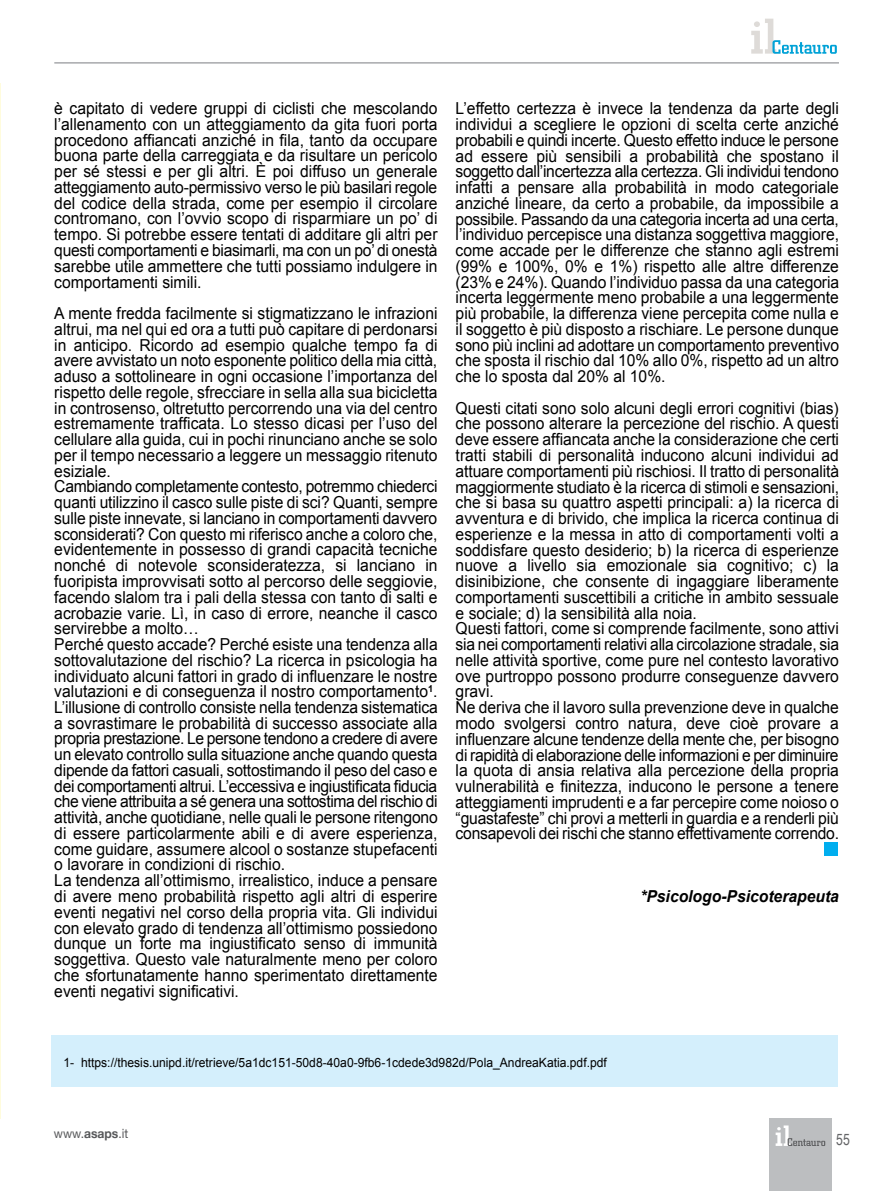
<style>
.page{position:relative;width:893px;height:1191px;background:#fff}
.page>*{position:absolute;margin:0;border:0;box-sizing:border-box;transform-origin:0 0}
.t1{font:16.5px/15.8px "Arial";color:#000;text-align:justify;scale:.95 1}
.t2{font:italic 700 16.5px "Arial";color:#000;scale:.95 1}
.t3{font:15.75px "Arial Narrow";color:#636466;scale:.95 1}
.t4{font:12.75px "Arial";color:#000;scale:.95 1}
.t5{font:12.75px "Helvetica Neue";color:#58595b;scale:.95 1}
.s1{font-weight:700}
</style>
<div class="page">
<hr style="left:54px;top:62px;width:785px;height:2px;background:#a7a9ac">
<div style="left:51px;top:1035px;width:787px;height:51px;background:#d4effc"></div>
<div style="left:770px;top:1118px;width:62px;height:73px;background:#bcbec0"></div>
<svg style="left:776px;top:1125px;width:49px;height:21px"></svg>
<hr style="left:0;top:83px;width:1px;height:1035px;background:#fffcdd">
<svg style="left:751px;top:19px;width:86px;height:35px"></svg>
<div style="left:825px;top:842px;width:13px;height:14px;background:#00aeef"></div>
<p class="t1" style="left:54px;top:101px;width:405px">è capitato di vedere gruppi di ciclisti che mescolando l’allenamento con un atteggiamento da gita fuori porta procedono affiancati anziché in fila, tanto da occupare buona parte della carreggiata e da risultare un pericolo per sé stessi e per gli altri. È poi diffuso un generale atteggiamento auto-permissivo verso le più basilari regole del codice della strada, come per esempio il circolare contromano, con l’ovvio scopo di risparmiare un po’ di tempo. Si potrebbe essere tentati di additare gli altri per questi comportamenti e biasimarli, ma con un po’ di onestà sarebbe utile ammettere che tutti possiamo indulgere in comportamenti simili.</p>
<p class="t1" style="left:54px;top:305px;width:405px;text-align:left">A mente fredda facilmente si stigmatizzano le infrazioni altrui, ma nel qui ed ora a tutti può capitare di perdonarsi in anticipo. Ricordo ad esempio qualche tempo fa di avere avvistato un noto esponente politico della mia città, aduso a sottolineare in ogni occasione l’importanza del rispetto delle regole, sfrecciare in sella alla sua bicicletta in controsenso, oltretutto percorrendo una via del centro estremamente trafficata. Lo stesso dicasi per l’uso del cellulare alla guida, cui in pochi rinunciano anche se solo per il tempo necessario a leggere un messaggio ritenuto esiziale.<br>Cambiando completamente contesto, potremmo chiederci quanti utilizzino il casco sulle piste di sci? Quanti, sempre sulle piste innevate, si lanciano in comportamenti davvero sconsiderati? Con questo mi riferisco anche a coloro che, evidentemente in possesso di grandi capacità tecniche nonché di notevole sconsideratezza, si lanciano in fuoripista improvvisati sotto al percorso delle seggiovie, facendo slalom tra i pali della stessa con tanto di salti e acrobazie varie. Lì, in caso di errore, neanche il casco servirebbe a molto…<br>Perché questo accade? Perché esiste una tendenza alla sottovalutazione del rischio? La ricerca in psicologia ha individuato alcuni fattori in grado di influenzare le nostre valutazioni e di conseguenza il nostro comportamento<sup>1</sup>.<br>L’illusione di controllo consiste nella tendenza sistematica a sovrastimare le probabilità di successo associate alla propria prestazione. Le persone tendono a credere di avere un elevato controllo sulla situazione anche quando questa dipende da fattori casuali, sottostimando il peso del caso e dei comportamenti altrui. L’eccessiva e ingiustificata fiducia che viene attribuita a sé genera una sottostima del rischio di attività, anche quotidiane, nelle quali le persone ritengono di essere particolarmente abili e di avere esperienza, come guidare, assumere alcool o sostanze stupefacenti o lavorare in condizioni di rischio.<br>La tendenza all’ottimismo, irrealistico, induce a pensare di avere meno probabilità rispetto agli altri di esperire eventi negativi nel corso della propria vita. Gli individui con elevato grado di tendenza all’ottimismo possiedono dunque un forte ma ingiustificato senso di immunità soggettiva. Questo vale naturalmente meno per coloro che sfortunatamente hanno sperimentato direttamente eventi negativi significativi.</p>
<p class="t1" style="left:456px;top:101px;width:405px">L’effetto certezza è invece la tendenza da parte degli individui a scegliere le opzioni di scelta certe anziché probabili e quindi incerte. Questo effetto induce le persone ad essere più sensibili a probabilità che spostano il soggetto dall’incertezza alla certezza. Gli individui tendono infatti a pensare alla probabilità in modo categoriale anziché lineare, da certo a probabile, da impossibile a possibile. Passando da una categoria incerta ad una certa, l’individuo percepisce una distanza soggettiva maggiore, come accade per le differenze che stanno agli estremi (99% e 100%, 0% e 1%) rispetto alle altre differenze (23% e 24%). Quando l’individuo passa da una categoria incerta leggermente meno probabile a una leggermente più probabile, la differenza viene percepita come nulla e il soggetto è più disposto a rischiare. Le persone dunque sono più inclini ad adottare un comportamento preventivo che sposta il rischio dal 10% allo 0%, rispetto ad un altro che lo sposta dal 20% al 10%.</p>
<p class="t1" style="left:456px;top:400px;width:405px;text-align:left">Questi citati sono solo alcuni degli errori cognitivi (bias) che possono alterare la percezione del rischio. A questi deve essere affiancata anche la considerazione che certi tratti stabili di personalità inducono alcuni individui ad attuare comportamenti più rischiosi. Il tratto di personalità maggiormente studiato è la ricerca di stimoli e sensazioni, che si basa su quattro aspetti principali: a) la ricerca di avventura e di brivido, che implica la ricerca continua di esperienze e la messa in atto di comportamenti volti a soddisfare questo desiderio; b) la ricerca di esperienze nuove a livello sia emozionale sia cognitivo; c) la disinibizione, che consente di ingaggiare liberamente comportamenti suscettibili a critiche in ambito sessuale e sociale; d) la sensibilità alla noia.<br>Questi fattori, come si comprende facilmente, sono attivi sia nei comportamenti relativi alla circolazione stradale, sia nelle attività sportive, come pure nel contesto lavorativo ove purtroppo possono produrre conseguenze davvero gravi.<br>Ne deriva che il lavoro sulla prevenzione deve in qualche modo svolgersi contro natura, deve cioè provare a influenzare alcune tendenze della mente che, per bisogno di rapidità di elaborazione delle informazioni e per diminuire la quota di ansia relativa alla percezione della propria vulnerabilità e finitezza, inducono le persone a tenere atteggiamenti imprudenti e a far percepire come noioso o “guastafeste” chi provi a metterli in guardia e a renderli più consapevoli dei rischi che stanno effettivamente correndo.</p>
<p class="t2" style="left:640px;top:885px;width:211px">*Psicologo-Psicoterapeuta</p>
<p class="t4" style="left:64px;top:1054px;width:573px">1- https://thesis.unipd.it/retrieve/5a1dc151-50d8-40a0-9fb6-1cdede3d982d/Pola_AndreaKatia.pdf.pdf</p>
<p class="t5" style="left:54px;top:1126px;width:80px">www.<span class="s1">asaps</span>.it</p>
<p class="t3" style="left:836px;top:1127px;width:16px">55</p>
</div>
